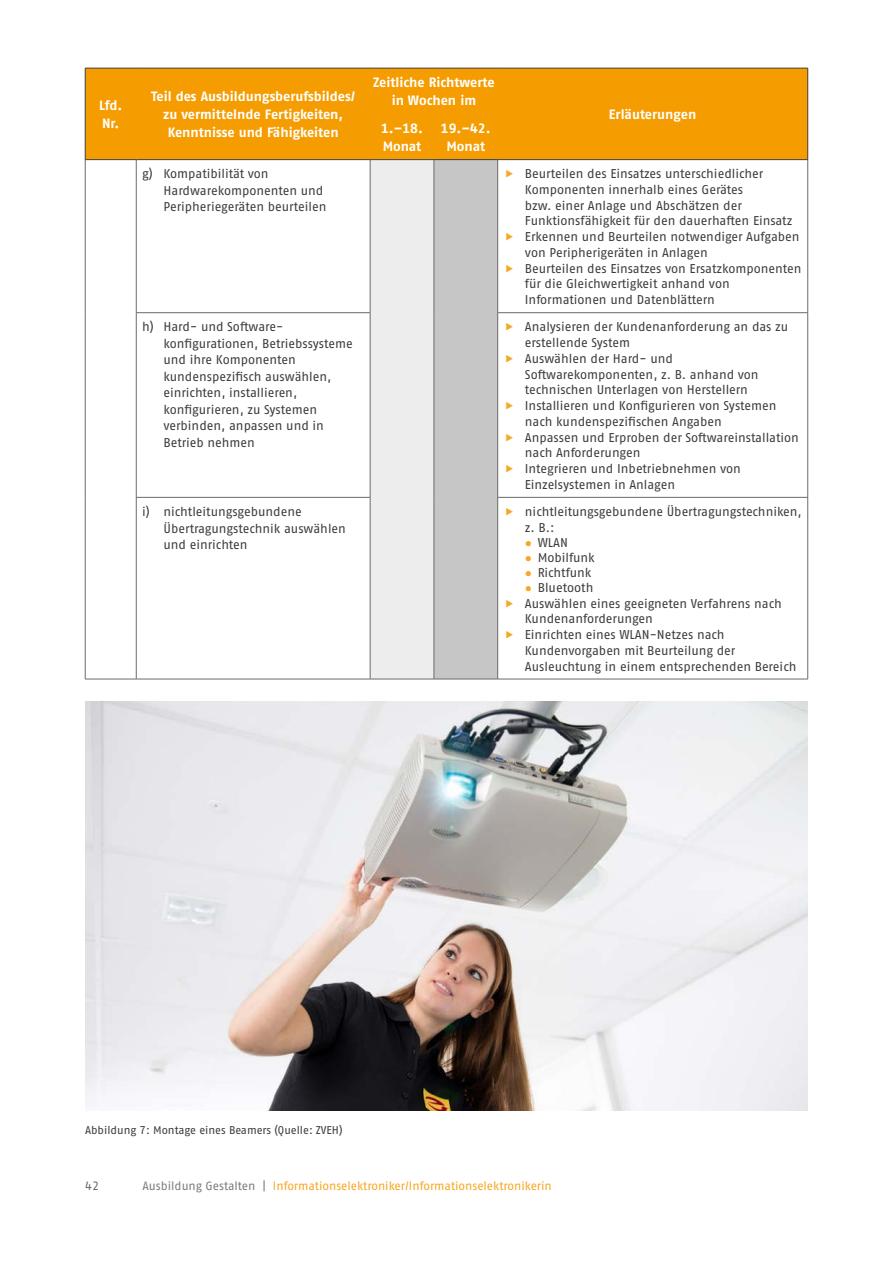
<style>
.page{position:relative;width:893px;height:1263px;background:#fff}
.page>*{position:absolute;margin:0;border:0;box-sizing:border-box;transform-origin:0 0}
.t1{font:700 13.5px/18px "Fago Pro";color:#fff;text-align:center}
.id260{font:12.75px/15.8px "Fago Pro";letter-spacing:-.005em;color:#3c3c3b}
.id1901{font:12.75px/16.5px "Fago Pro";letter-spacing:-.005em;color:#3c3c3b}
.id261{font:12.75px "Fago Pro";color:#3c3c3b}
.t2{font:12px "Fago Pro";letter-spacing:-.005em;color:#f7a723}
.t3{font:12px "Fago Pro";color:#6b6b6a}
.id252{font:11.25px "Fago Pro";letter-spacing:-.005em;color:#3c3c3b}
.s1{font-family:"Segoe UI";font-size:12px;color:#f7a723}
.s2{color:#7c7c7b}
</style>
<div class="page">
<div style="left:86px;top:69px;width:721px;height:90px;background:#f59c00"></div>
<svg style="left:86px;top:160px;width:721px;height:519px"></svg>
<div style="left:370px;top:160px;width:64px;height:519px;background:#ededed"></div>
<div style="left:434px;top:160px;width:64px;height:519px;background:#c6c6c6"></div>
<hr style="left:807px;top:160px;width:1px;height:152px;background:#6b6b6a">
<hr style="left:136px;top:312px;width:234px;height:1px;background:#6b6b6a">
<hr style="left:497px;top:312px;width:311px;height:1px;background:#6b6b6a">
<hr style="left:807px;top:313px;width:1px;height:184px;background:#6b6b6a">
<hr style="left:136px;top:497px;width:234px;height:1px;background:#6b6b6a">
<hr style="left:497px;top:497px;width:311px;height:1px;background:#6b6b6a">
<hr style="left:807px;top:497px;width:1px;height:182px;background:#6b6b6a">
<hr style="left:136px;top:679px;width:234px;height:1px;background:#6b6b6a">
<hr style="left:498px;top:679px;width:310px;height:1px;background:#6b6b6a">
<hr style="left:85px;top:160px;width:1px;height:153px;background:#6b6b6a">
<hr style="left:136px;top:160px;width:1px;height:152px;background:#6b6b6a">
<hr style="left:85px;top:313px;width:1px;height:184px;background:#6b6b6a">
<hr style="left:136px;top:313px;width:1px;height:184px;background:#6b6b6a">
<hr style="left:85px;top:497px;width:1px;height:182px;background:#6b6b6a">
<hr style="left:136px;top:497px;width:1px;height:182px;background:#6b6b6a">
<hr style="left:85px;top:679px;width:51px;height:1px;background:#6b6b6a">
<hr style="left:370px;top:160px;width:1px;height:152px;background:#6b6b6a">
<hr style="left:370px;top:313px;width:1px;height:184px;background:#6b6b6a">
<hr style="left:370px;top:497px;width:1px;height:182px;background:#6b6b6a">
<hr style="left:370px;top:679px;width:64px;height:1px;background:#6b6b6a">
<hr style="left:434px;top:160px;width:1px;height:153px;background:#6b6b6a">
<hr style="left:497px;top:160px;width:1px;height:152px;background:#6b6b6a">
<hr style="left:434px;top:313px;width:1px;height:184px;background:#6b6b6a">
<hr style="left:497px;top:313px;width:1px;height:184px;background:#6b6b6a">
<hr style="left:434px;top:497px;width:1px;height:182px;background:#6b6b6a">
<hr style="left:497px;top:497px;width:1px;height:182px;background:#6b6b6a">
<hr style="left:434px;top:679px;width:64px;height:1px;background:#6b6b6a">
<hr style="left:85px;top:68px;width:51px;height:1px;background:#3c3c3b">
<hr style="left:85px;top:68px;width:1px;height:46px;background:#3c3c3b">
<hr style="left:136px;top:68px;width:234px;height:1px;background:#3c3c3b">
<hr style="left:370px;top:68px;width:64px;height:1px;background:#3c3c3b">
<hr style="left:434px;top:68px;width:64px;height:1px;background:#3c3c3b">
<hr style="left:498px;top:68px;width:310px;height:1px;background:#3c3c3b">
<hr style="left:807px;top:68px;width:1px;height:46px;background:#3c3c3b">
<hr style="left:85px;top:114px;width:1px;height:46px;background:#3c3c3b">
<hr style="left:807px;top:114px;width:1px;height:46px;background:#3c3c3b">
<hr style="left:85px;top:159px;width:51px;height:1px;background:#3c3c3b">
<hr style="left:136px;top:159px;width:234px;height:1px;background:#3c3c3b">
<hr style="left:370px;top:159px;width:64px;height:1px;background:#3c3c3b">
<hr style="left:434px;top:159px;width:64px;height:1px;background:#3c3c3b">
<hr style="left:498px;top:159px;width:310px;height:1px;background:#3c3c3b">
<img style="left:85px;top:702px;width:723px;height:409px">
<svg style="left:506px;top:170px;width:7px;height:8px"></svg>
<svg style="left:506px;top:233px;width:7px;height:8px"></svg>
<svg style="left:506px;top:264px;width:7px;height:8px"></svg>
<svg style="left:506px;top:323px;width:7px;height:8px"></svg>
<svg style="left:506px;top:355px;width:7px;height:7px"></svg>
<svg style="left:506px;top:402px;width:7px;height:7px"></svg>
<svg style="left:506px;top:433px;width:7px;height:8px"></svg>
<svg style="left:506px;top:465px;width:7px;height:7px"></svg>
<svg style="left:506px;top:508px;width:7px;height:7px"></svg>
<svg style="left:506px;top:599px;width:7px;height:8px"></svg>
<svg style="left:506px;top:631px;width:7px;height:7px"></svg>
<p class="t1" style="left:99px;top:97px;width:25px;text-align:left">Lfd.<br>Nr.</p>
<p class="t1" style="left:151px;top:88px;width:206px">Teil des Ausbildungsberufsbildes/ zu vermittelnde Fertigkeiten,<br>Kenntnisse und Fähigkeiten</p>
<p class="t1" style="left:373px;top:74px;width:123px">Zeitliche Richtwerte in Wochen im</p>
<p class="t1" style="left:381px;top:119px;width:43px;text-align:left">1.–18.<br>Monat</p>
<p class="t1" style="left:441px;top:119px;width:51px">19.–42.<br>Monat</p>
<p class="t1" style="left:609px;top:106px;width:89px">Erläuterungen</p>
<p class="id1901" style="left:163px;top:165px;width:165px;text-indent:-21px">g) Kompatibilität von<br>Hardwarekomponenten und<br>Peripheriegeräten beurteilen</p>
<p class="id260" style="left:525px;top:166px;width:269px">Beurteilen des Einsatzes unterschiedlicher Komponenten innerhalb eines Gerätes<br>bzw. einer Anlage und Abschätzen der Funktionsfähigkeit für den dauerhaften Einsatz</p>
<p class="id260" style="left:525px;top:229px;width:276px">Erkennen und Beurteilen notwendiger Aufgaben von Peripherigeräten in Anlagen</p>
<p class="id260" style="left:525px;top:260px;width:278px">Beurteilen des Einsatzes von Ersatzkomponenten für die Gleichwertigkeit anhand von<br>Informationen und Datenblättern</p>
<p class="id1901" style="left:163px;top:319px;width:191px;text-indent:-21px">h) Hard- und Software&shy;konfigurationen, Betriebssysteme und ihre Komponenten kundenspezifisch auswählen, einrichten, installieren, konfigurieren, zu Systemen verbinden, anpassen und in<br>Betrieb nehmen</p>
<p class="id260" style="left:525px;top:319px;width:265px">Analysieren der Kundenanforderung an das zu erstellende System</p>
<p class="id260" style="left:525px;top:350px;width:235px">Auswählen der Hard- und<br>Softwarekomponenten, z. B. anhand von technischen Unterlagen von Herstellern</p>
<p class="id260" style="left:525px;top:398px;width:253px">Installieren und Konfigurieren von Systemen nach kundenspezifischen Angaben</p>
<p class="id260" style="left:525px;top:429px;width:275px">Anpassen und Erproben der Softwareinstallation nach Anforderungen</p>
<p class="id260" style="left:525px;top:461px;width:218px">Integrieren und Inbetriebnehmen von<br>Einzelsystemen in Anlagen</p>
<p class="id1901" style="left:163px;top:503px;width:184px;text-indent:-21px">i) nichtleitungsgebundene<br>Übertragungstechnik auswählen und einrichten</p>
<p class="id260" style="left:525px;top:504px;width:278px">nichtleitungsgebundene Übertragungstechniken, z. B.:</p>
<p class="id261" style="left:525px;top:535px;width:45px"><span class="s1">●</span> WLAN</p>
<p class="id261" style="left:525px;top:550px;width:71px"><span class="s1">●</span> Mobilfunk</p>
<p class="id261" style="left:525px;top:565px;width:68px"><span class="s1">●</span> Richtfunk</p>
<p class="id261" style="left:525px;top:580px;width:70px"><span class="s1">●</span> Bluetooth</p>
<p class="id260" style="left:525px;top:595px;width:258px">Auswählen eines geeigneten Verfahrens nach<br>Kundenanforderungen</p>
<p class="id260" style="left:525px;top:627px;width:273px">Einrichten eines WLAN-Netzes nach<br>Kundenvorgaben mit Beurteilung der<br>Ausleuchtung in einem entsprechenden Bereich</p>
<p class="id252" style="left:85px;top:1123px;width:259px">Abbildung 7: Montage eines Beamers (Quelle: ZVEH)</p>
<p class="t3" style="left:85px;top:1178px;width:15px">42</p>
<p class="t2" style="left:142px;top:1178px;width:411px"><span class="s2">Ausbildung Gestalten |</span> Informationselektroniker/Informationselektronikerin</p>
</div>
